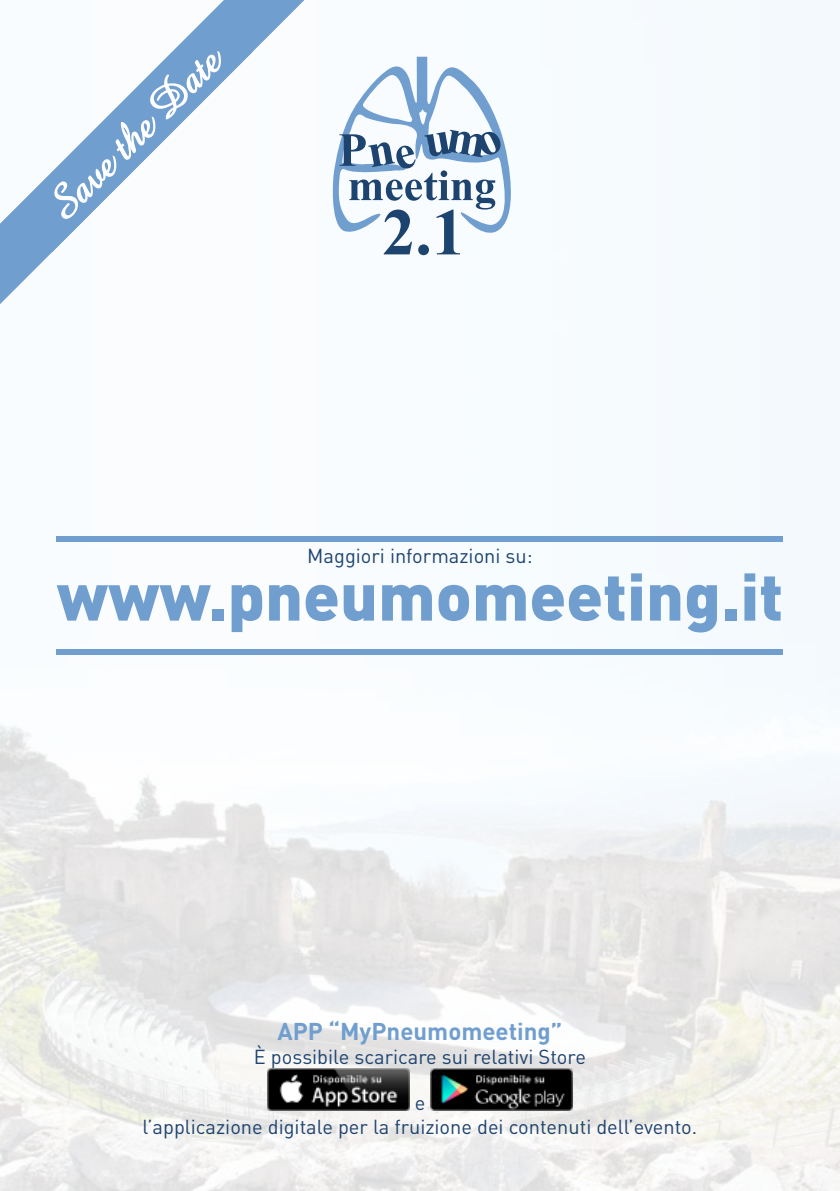
<style>
.page{position:relative;width:840px;height:1191px;background:#fff}
.page>*{position:absolute;margin:0;border:0;box-sizing:border-box;transform-origin:0 0}
.t1{font:900 65.8px "DIN Pro";color:#709ece}
.t2{font:700 44px "Amaze";color:#fff}
.t3{font:700 24px "DIN Pro";color:#709ece}
.t4{font:20px/24px "DIN Pro";color:#1d436f;text-align:center}
</style>
<div class="page">
<img style="left:0;top:0;width:839px;height:1191px">
<div style="left:57px;top:536px;width:725px;height:5px;background:#709ece"></div>
<div style="left:57px;top:649px;width:725px;height:6px;background:#709ece"></div>
<svg style="left:252px;top:0;width:80px;height:252px"></svg>
<svg style="left:0;top:0;width:252px;height:332px"></svg>
<img style="left:268px;top:1068px;width:141px;height:42px">
<img style="left:430px;top:1068px;width:142px;height:42px">
<svg style="left:329px;top:57px;width:192px;height:198px"></svg>
<h2 class="t2" style="left:32px;top:193px;width:229px;rotate:-45deg">Save the Date</h2>
<p class="t4" style="left:307px;top:542px;width:227px">Maggiori informazioni su:</p>
<h1 class="t1" style="left:57px;top:540px;width:727px">www.pneumomeeting.it</h1>
<p class="t3" style="left:277px;top:1011px;width:286px">APP “MyPneumomeeting”</p>
<p class="t4" style="left:254px;top:1043px;width:333px">È possibile scaricare sui relativi Store</p>
<p class="t4" style="left:142px;top:1089px;width:556px">e<br>l’applicazione digitale per la fruizione dei contenuti dell’evento.</p>
</div>
